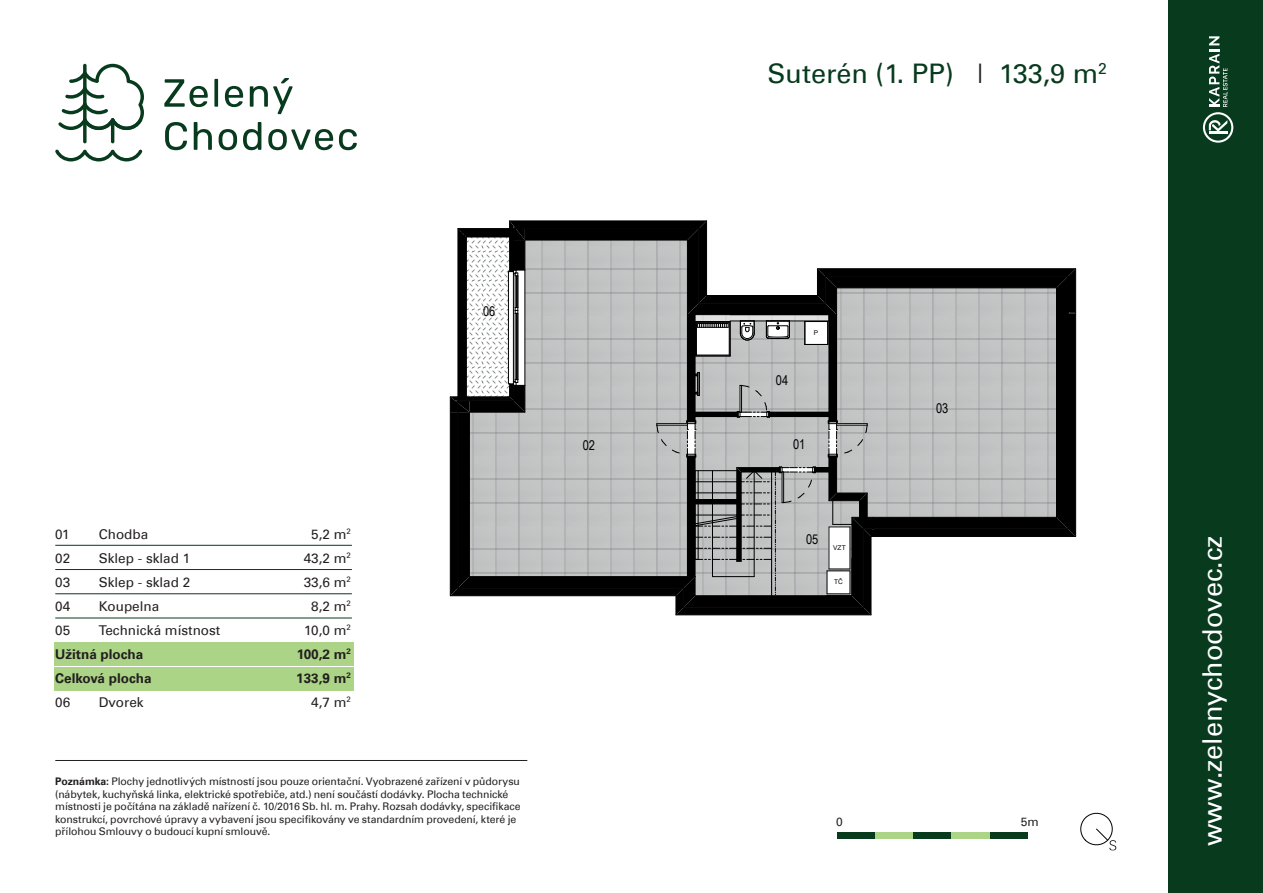
<style>
.page{position:relative;width:1263px;height:893px;background:#fff}
.page>*{position:absolute;margin:0;border:0;box-sizing:border-box;transform-origin:0 0}
.t1{font:27px "Univers Com 55 Roman";color:#fff}
.t2{font:27px "Univers Com 55 Roman";color:#083a1e}
.t3{font:13.5px "Univers Com 55 Roman";color:#231f20}
.t4{font:700 13.5px "Univers Com 65";color:#231f20}
.t5{font:13.5px "Arial Narrow";letter-spacing:-.005em;color:#000001}
.t6{font:12px "Univers Com 55 Roman";color:#231f20}
.t7{font:10.5px/12.6px "Univers Com 55 Roman";letter-spacing:-.005em;color:#231f20}
.t8{font:6.6px "Arial";color:#000001}
.s1{font-family:"Univers Com 65";font-weight:700}
.s2{font-family:"Univers Com 45";font-weight:300;color:#231f20}
</style>
<div class="page">
<svg style="left:55px;top:149px;width:87px;height:12px"></svg>
<hr style="left:111px;top:118px;width:3px;height:25px;background:#083a1e;border-radius:2px">
<svg style="left:83px;top:64px;width:4px;height:79px"></svg>
<svg style="left:58px;top:64px;width:86px;height:66px"></svg>
<svg style="left:164px;top:79px;width:44px;height:28px"></svg>
<svg style="left:214px;top:79px;width:4px;height:28px"></svg>
<svg style="left:225px;top:86px;width:18px;height:21px"></svg>
<svg style="left:250px;top:78px;width:43px;height:36px"></svg>
<svg style="left:165px;top:122px;width:22px;height:28px"></svg>
<svg style="left:194px;top:122px;width:18px;height:28px"></svg>
<svg style="left:219px;top:129px;width:18px;height:21px"></svg>
<svg style="left:243px;top:122px;width:18px;height:28px"></svg>
<svg style="left:268px;top:129px;width:65px;height:21px"></svg>
<svg style="left:339px;top:129px;width:18px;height:21px"></svg>
<div style="left:1168px;top:0;width:95px;height:893px;background:#083a1e"></div>
<svg style="left:1203px;top:36px;width:30px;height:107px"></svg>
<hr style="left:55px;top:760px;width:472px;height:1px;background:#231f20">
<div style="left:54px;top:642px;width:299px;height:23px;background:#acd486"></div>
<div style="left:54px;top:667px;width:299px;height:24px;background:#acd486"></div>
<hr style="left:55px;top:545px;width:297px;height:1px;background:#083a1e">
<hr style="left:55px;top:569px;width:297px;height:1px;background:#083a1e">
<hr style="left:55px;top:593px;width:297px;height:1px;background:#083a1e">
<hr style="left:55px;top:618px;width:297px;height:1px;background:#083a1e">
<div style="left:837px;top:832px;width:38px;height:6px;background:#083a1e"></div>
<div style="left:875px;top:832px;width:38px;height:6px;background:#acd486"></div>
<div style="left:913px;top:832px;width:39px;height:6px;background:#083a1e"></div>
<div style="left:990px;top:832px;width:38px;height:6px;background:#083a1e"></div>
<div style="left:952px;top:832px;width:38px;height:6px;background:#acd486"></div>
<svg style="left:1080px;top:812px;width:36px;height:39px"></svg>
<hr style="left:676px;top:615px;width:195px;height:1px;background:#000001">
<svg style="left:450px;top:221px;width:626px;height:394px"></svg>
<hr style="left:695px;top:470px;width:42px;height:1px;background:#000001">
<p class="t3" style="left:55px;top:526px;width:16px">01</p>
<p class="t3" style="left:99px;top:526px;width:51px">Chodba</p>
<p class="t3" style="left:311px;top:526px;width:41px">5,2 m<sup>2</sup></p>
<p class="t3" style="left:55px;top:550px;width:17px">02</p>
<p class="t3" style="left:99px;top:550px;width:93px">Sklep - sklad 1</p>
<p class="t3" style="left:304px;top:550px;width:49px">43,2 m<sup>2</sup></p>
<p class="t3" style="left:55px;top:574px;width:17px">03</p>
<p class="t3" style="left:99px;top:574px;width:93px">Sklep - sklad 2</p>
<p class="t3" style="left:304px;top:574px;width:49px">33,6 m<sup>2</sup></p>
<p class="t3" style="left:55px;top:598px;width:17px">04</p>
<p class="t3" style="left:99px;top:598px;width:62px">Koupelna</p>
<p class="t3" style="left:311px;top:598px;width:41px">8,2 m<sup>2</sup></p>
<p class="t3" style="left:55px;top:622px;width:17px">05</p>
<p class="t3" style="left:99px;top:622px;width:123px">Technická místnost</p>
<p class="t3" style="left:304px;top:622px;width:48px">10,0 m<sup>2</sup></p>
<p class="t4" style="left:55px;top:646px;width:90px">Užitná plocha</p>
<p class="t4" style="left:297px;top:646px;width:55px">100,2 m<sup>2</sup></p>
<p class="t4" style="left:55px;top:670px;width:98px">Celková plocha</p>
<p class="t4" style="left:296px;top:670px;width:56px">133,9 m<sup>2</sup></p>
<p class="t3" style="left:55px;top:694px;width:17px">06</p>
<p class="t3" style="left:99px;top:694px;width:46px">Dvorek</p>
<p class="t3" style="left:311px;top:694px;width:41px">4,7 m<sup>2</sup></p>
<p class="t5" style="left:483px;top:301px;width:14px">06</p>
<p class="t7" style="left:55px;top:775px;width:467px"><span class="s1">Poznámka:</span> Plochy jednotlivých místností jsou pouze orientační. Vyobrazené zařízení v půdorysu (nábytek, kuchyňská linka, elektrické spotřebiče, atd.) není součástí dodávky. Plocha technické místnosti je počítána na základě nařízení č. 10/2016 Sb. hl. m. Prahy. Rozsah dodávky, specifikace konstrukcí, povrchové úpravy a vybavení jsou specifikovány ve standardním provedení, které je přílohou Smlouvy o budoucí kupní smlouvě.</p>
<p class="t5" style="left:583px;top:436px;width:14px">02</p>
<h1 class="t2" style="left:768px;top:57px;width:341px">Suterén (1. PP) <span class="s2">I</span> 133,9 m<sup>2</sup></h1>
<p class="t5" style="left:776px;top:371px;width:14px">04</p>
<p class="t8" style="left:814px;top:328px;width:6px">P</p>
<p class="t5" style="left:793px;top:435px;width:14px">01</p>
<p class="t5" style="left:806px;top:529px;width:14px">05</p>
<p class="t8" style="left:833px;top:543px;width:14px">VZT</p>
<p class="t8" style="left:834px;top:578px;width:10px">TČ</p>
<p class="t5" style="left:936px;top:398px;width:14px">03</p>
<p class="t6" style="left:836px;top:814px;width:8px">0</p>
<p class="t6" style="left:1021px;top:814px;width:19px">5m</p>
<h1 class="t1" style="left:1196px;top:846px;width:312px;rotate:-90deg">www.zelenychodovec.cz</h1>
</div>
